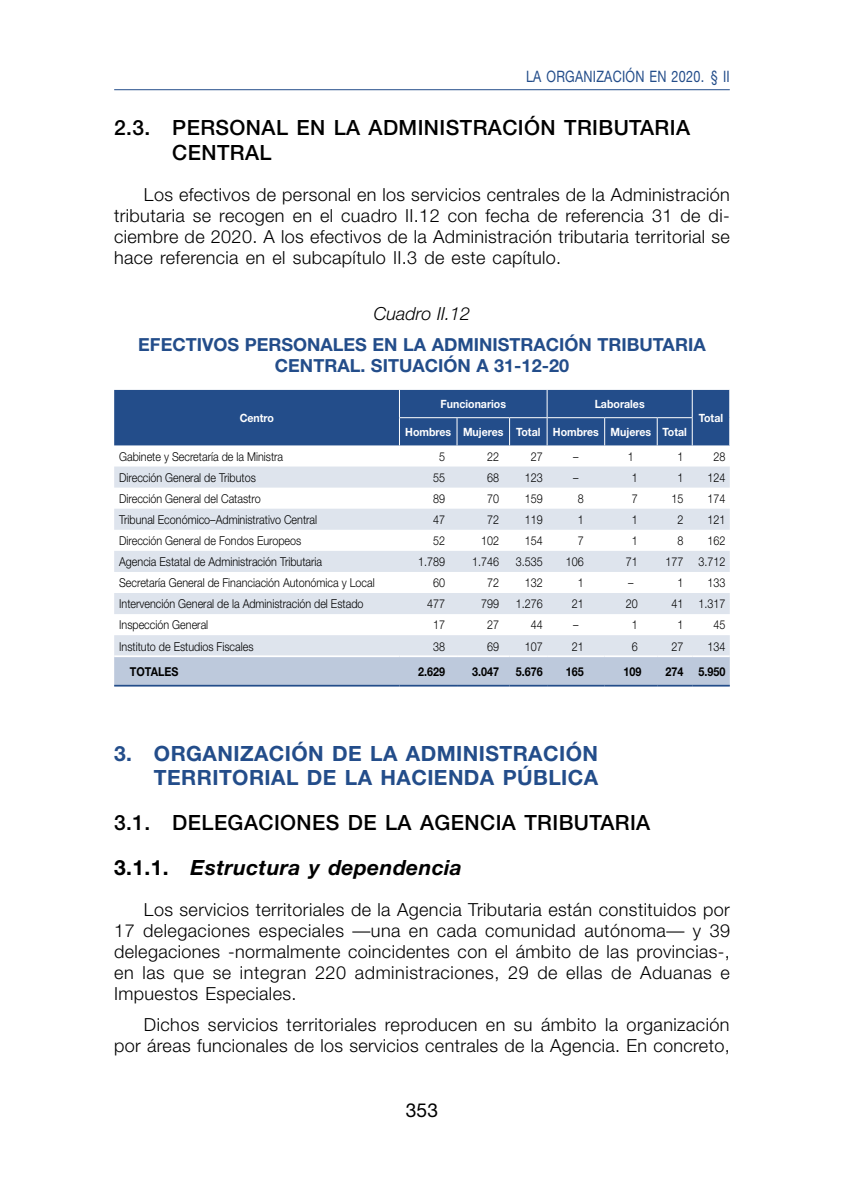
<style>
.page{position:relative;width:844px;height:1191px;background:#fff}
.page>*{position:absolute;margin:0;border:0;box-sizing:border-box;transform-origin:0 0}
._04-LADILLO_2{font:500 21px/24.5px "Helvetica Neue";letter-spacing:.02em;color:#000}
._03-LADILLO_1{font:700 21px/24.5px "Helvetica Neue";letter-spacing:.02em;color:#234d8a;text-align:right}
._05-LADILLO_3{font:italic 700 21px "Helvetica Neue";letter-spacing:.02em;color:#000}
.t1{font:19.25px "Helvetica Neue";color:#000}
._07-TEXTO{font:300 18.03px/21px "Helvetica Neue";letter-spacing:.02em;color:#000;text-align:justify}
._09-TÍTULO_CUADRO{font:700 18.03px/21px "Helvetica Neue";color:#234d8a;text-align:center}
._08-NÚMERO_CUADRO{font:italic 300 18.03px "Helvetica Neue";color:#000}
.t2{font:15.75px "Helvetica Neue";letter-spacing:.02em;color:#234d8a;scale:.8 1}
._05-Texto_tablas{font:300 12.25px "Helvetica Neue";color:#000;scale:.88 1}
._05-Total_tablas{font:700 12.25px "Helvetica Neue";color:#000;scale:.88 1}
._05-Cabecera_tablas{font:700 11.38px "Helvetica Neue";color:#fff;scale:.93 1}
.s1{font-style:normal}
</style>
<div class="page">
<hr style="left:114px;top:89px;width:615px;height:1px;background:#234d8a">
<svg style="left:114px;top:466px;width:615px;height:189px;fill:#dee4ed"></svg>
<svg style="left:114px;top:657px;width:615px;height:28px;background:#bcc8db"></svg>
<hr style="left:114px;top:685px;width:285px;height:1px;background:#234d8a">
<hr style="left:399px;top:685px;width:58px;height:1px;background:#234d8a">
<hr style="left:457px;top:685px;width:52px;height:1px;background:#234d8a">
<hr style="left:509px;top:685px;width:38px;height:1px;background:#234d8a">
<hr style="left:547px;top:685px;width:57px;height:1px;background:#234d8a">
<hr style="left:604px;top:685px;width:53px;height:1px;background:#234d8a">
<hr style="left:657px;top:685px;width:35px;height:1px;background:#234d8a">
<hr style="left:692px;top:685px;width:37px;height:1px;background:#234d8a">
<div style="left:114px;top:390px;width:616px;height:55px;background:#234d8a"></div>
<p class="t2" style="left:526px;top:67px;width:256px">LA ORGANIZACIÓN EN 2020. § II</p>
<p class="_04-LADILLO_2" style="left:172px;top:115px;width:519px;text-indent:-58px">2.3. PERSONAL EN LA ADMINISTRACIÓN TRIBUTARIA<br>CENTRAL</p>
<p class="_07-TEXTO" style="left:114px;top:184px;width:617px;text-indent:30px">Los efectivos de personal en los servicios centrales de la Administración tributaria se recogen en el cuadro II.12 con fecha de referencia 31 de di&shy;ciembre de 2020. A los efectivos de la Administración tributaria territorial se hace referencia en el subcapítulo II.3 de este capítulo.</p>
<p class="_08-NÚMERO_CUADRO" style="left:373px;top:303px;width:98px">Cuadro II.12</p>
<p class="_09-TÍTULO_CUADRO" style="left:138px;top:334px;width:568px">EFECTIVOS PERSONALES EN LA ADMINISTRACIÓN TRIBUTARIA<br>CENTRAL. SITUACIÓN A 31-12-20</p>
<p class="_05-Cabecera_tablas" style="left:239px;top:411px;width:38px">Centro</p>
<p class="_05-Cabecera_tablas" style="left:440px;top:397px;width:72px">Funcionarios</p>
<p class="_05-Cabecera_tablas" style="left:594px;top:397px;width:55px">Laborales</p>
<p class="_05-Cabecera_tablas" style="left:405px;top:425px;width:51px">Hombres</p>
<p class="_05-Cabecera_tablas" style="left:463px;top:425px;width:45px">Mujeres</p>
<p class="_05-Cabecera_tablas" style="left:516px;top:425px;width:28px">Total</p>
<p class="_05-Cabecera_tablas" style="left:552px;top:425px;width:51px">Hombres</p>
<p class="_05-Cabecera_tablas" style="left:610px;top:425px;width:45px">Mujeres</p>
<p class="_05-Cabecera_tablas" style="left:662px;top:425px;width:28px">Total</p>
<p class="_05-Cabecera_tablas" style="left:698px;top:411px;width:28px">Total</p>
<p class="_05-Texto_tablas" style="left:119px;top:449px;width:188px">Gabinete y Secretaría de la Ministra</p>
<p class="_05-Texto_tablas" style="left:439px;top:449px;width:8px">5</p>
<p class="_05-Texto_tablas" style="left:487px;top:449px;width:15px">22</p>
<p class="_05-Texto_tablas" style="left:530px;top:449px;width:15px">27</p>
<p class="_05-Texto_tablas" style="left:573px;top:449px;width:8px">–</p>
<p class="_05-Texto_tablas" style="left:627px;top:449px;width:8px">1</p>
<p class="_05-Texto_tablas" style="left:677px;top:449px;width:8px">1</p>
<p class="_05-Texto_tablas" style="left:713px;top:449px;width:15px">28</p>
<p class="_05-Texto_tablas" style="left:119px;top:470px;width:157px">Dirección General de Tributos</p>
<p class="_05-Texto_tablas" style="left:433px;top:470px;width:15px">55</p>
<p class="_05-Texto_tablas" style="left:487px;top:470px;width:15px">68</p>
<p class="_05-Texto_tablas" style="left:524px;top:470px;width:22px">123</p>
<p class="_05-Texto_tablas" style="left:573px;top:470px;width:8px">–</p>
<p class="_05-Texto_tablas" style="left:631px;top:470px;width:8px">1</p>
<p class="_05-Texto_tablas" style="left:677px;top:470px;width:8px">1</p>
<p class="_05-Texto_tablas" style="left:707px;top:470px;width:22px">124</p>
<p class="_05-Texto_tablas" style="left:119px;top:491px;width:162px">Dirección General del Catastro</p>
<p class="_05-Texto_tablas" style="left:433px;top:491px;width:15px">89</p>
<p class="_05-Texto_tablas" style="left:487px;top:491px;width:15px">70</p>
<p class="_05-Texto_tablas" style="left:524px;top:491px;width:22px">159</p>
<p class="_05-Texto_tablas" style="left:577px;top:491px;width:8px">8</p>
<p class="_05-Texto_tablas" style="left:631px;top:491px;width:8px">7</p>
<p class="_05-Texto_tablas" style="left:671px;top:491px;width:15px">15</p>
<p class="_05-Texto_tablas" style="left:707px;top:491px;width:22px">174</p>
<p class="_05-Texto_tablas" style="left:119px;top:512px;width:226px">Tribunal Económico–Administrativo Central</p>
<p class="_05-Texto_tablas" style="left:433px;top:512px;width:15px">47</p>
<p class="_05-Texto_tablas" style="left:487px;top:512px;width:15px">72</p>
<p class="_05-Texto_tablas" style="left:524px;top:512px;width:22px">119</p>
<p class="_05-Texto_tablas" style="left:577px;top:512px;width:8px">1</p>
<p class="_05-Texto_tablas" style="left:631px;top:512px;width:8px">1</p>
<p class="_05-Texto_tablas" style="left:677px;top:512px;width:8px">2</p>
<p class="_05-Texto_tablas" style="left:707px;top:512px;width:22px">121</p>
<p class="_05-Texto_tablas" style="left:119px;top:533px;width:208px">Dirección General de Fondos Europeos</p>
<p class="_05-Texto_tablas" style="left:433px;top:533px;width:15px">52</p>
<p class="_05-Texto_tablas" style="left:481px;top:533px;width:22px">102</p>
<p class="_05-Texto_tablas" style="left:524px;top:533px;width:22px">154</p>
<p class="_05-Texto_tablas" style="left:577px;top:533px;width:8px">7</p>
<p class="_05-Texto_tablas" style="left:631px;top:533px;width:8px">1</p>
<p class="_05-Texto_tablas" style="left:677px;top:533px;width:8px">8</p>
<p class="_05-Texto_tablas" style="left:707px;top:533px;width:22px">162</p>
<p class="_05-Texto_tablas" style="left:119px;top:554px;width:232px">Agencia Estatal de Administración Tributaria</p>
<p class="_05-Texto_tablas" style="left:418px;top:554px;width:32px">1.789</p>
<p class="_05-Texto_tablas" style="left:472px;top:554px;width:32px">1.746</p>
<p class="_05-Texto_tablas" style="left:515px;top:554px;width:32px">3.535</p>
<p class="_05-Texto_tablas" style="left:565px;top:554px;width:22px">106</p>
<p class="_05-Texto_tablas" style="left:625px;top:554px;width:15px">71</p>
<p class="_05-Texto_tablas" style="left:665px;top:554px;width:22px">177</p>
<p class="_05-Texto_tablas" style="left:698px;top:554px;width:32px">3.712</p>
<p class="_05-Texto_tablas" style="left:119px;top:575px;width:292px">Secretaría General de Financiación Autonómica y Local</p>
<p class="_05-Texto_tablas" style="left:433px;top:575px;width:15px">60</p>
<p class="_05-Texto_tablas" style="left:487px;top:575px;width:15px">72</p>
<p class="_05-Texto_tablas" style="left:524px;top:575px;width:22px">132</p>
<p class="_05-Texto_tablas" style="left:577px;top:575px;width:8px">1</p>
<p class="_05-Texto_tablas" style="left:628px;top:575px;width:8px">–</p>
<p class="_05-Texto_tablas" style="left:677px;top:575px;width:8px">1</p>
<p class="_05-Texto_tablas" style="left:707px;top:575px;width:22px">133</p>
<p class="_05-Texto_tablas" style="left:119px;top:596px;width:279px">Intervención General de la Administración del Estado</p>
<p class="_05-Texto_tablas" style="left:427px;top:596px;width:22px">477</p>
<p class="_05-Texto_tablas" style="left:481px;top:596px;width:22px">799</p>
<p class="_05-Texto_tablas" style="left:515px;top:596px;width:32px">1.276</p>
<p class="_05-Texto_tablas" style="left:571px;top:596px;width:15px">21</p>
<p class="_05-Texto_tablas" style="left:625px;top:596px;width:15px">20</p>
<p class="_05-Texto_tablas" style="left:671px;top:596px;width:15px">41</p>
<p class="_05-Texto_tablas" style="left:698px;top:596px;width:32px">1.317</p>
<p class="_05-Texto_tablas" style="left:119px;top:617px;width:103px">Inspección General</p>
<p class="_05-Texto_tablas" style="left:433px;top:617px;width:15px">17</p>
<p class="_05-Texto_tablas" style="left:487px;top:617px;width:15px">27</p>
<p class="_05-Texto_tablas" style="left:530px;top:617px;width:15px">44</p>
<p class="_05-Texto_tablas" style="left:573px;top:617px;width:8px">–</p>
<p class="_05-Texto_tablas" style="left:631px;top:617px;width:8px">1</p>
<p class="_05-Texto_tablas" style="left:677px;top:617px;width:8px">1</p>
<p class="_05-Texto_tablas" style="left:713px;top:617px;width:15px">45</p>
<p class="_05-Texto_tablas" style="left:119px;top:638px;width:154px">Instituto de Estudios Fiscales</p>
<p class="_05-Texto_tablas" style="left:433px;top:638px;width:15px">38</p>
<p class="_05-Texto_tablas" style="left:487px;top:638px;width:15px">69</p>
<p class="_05-Texto_tablas" style="left:524px;top:638px;width:22px">107</p>
<p class="_05-Texto_tablas" style="left:571px;top:638px;width:15px">21</p>
<p class="_05-Texto_tablas" style="left:631px;top:638px;width:8px">6</p>
<p class="_05-Texto_tablas" style="left:671px;top:638px;width:15px">27</p>
<p class="_05-Texto_tablas" style="left:707px;top:638px;width:22px">134</p>
<p class="_05-Total_tablas" style="left:130px;top:664px;width:57px">TOTALES</p>
<p class="_05-Total_tablas" style="left:418px;top:664px;width:32px">2.629</p>
<p class="_05-Total_tablas" style="left:472px;top:664px;width:32px">3.047</p>
<p class="_05-Total_tablas" style="left:515px;top:664px;width:32px">5.676</p>
<p class="_05-Total_tablas" style="left:565px;top:664px;width:22px">165</p>
<p class="_05-Total_tablas" style="left:623px;top:664px;width:22px">109</p>
<p class="_05-Total_tablas" style="left:665px;top:664px;width:22px">274</p>
<p class="_05-Total_tablas" style="left:698px;top:664px;width:32px">5.950</p>
<p class="_03-LADILLO_1" style="left:114px;top:740px;width:485px">3. ORGANIZACIÓN DE LA ADMINISTRACIÓN<br>TERRITORIAL DE LA HACIENDA PÚBLICA</p>
<p class="_04-LADILLO_2" style="left:114px;top:810px;width:537px">3.1. DELEGACIONES DE LA AGENCIA TRIBUTARIA</p>
<p class="_05-LADILLO_3" style="left:114px;top:854px;width:349px"><span class="s1">3.1.1.</span> Estructura y dependencia</p>
<p class="_07-TEXTO" style="left:114px;top:898px;width:617px;text-indent:30px">Los servicios territoriales de la Agencia Tributaria están constituidos por 17 delegaciones especiales —una en cada comunidad autónoma— y 39 delegaciones -normalmente coincidentes con el ámbito de las provincias-, en las que se integran 220 administraciones, 29 de ellas de Aduanas e Impuestos Especiales.</p>
<p class="_07-TEXTO" style="left:114px;top:1013px;width:617px;text-align:right">Dichos servicios territoriales reproducen en su ámbito la organización por áreas funcionales de los servicios centrales de la Agencia. En concreto,</p>
<p class="t1" style="left:406px;top:1098px;width:34px">353</p>
</div>
